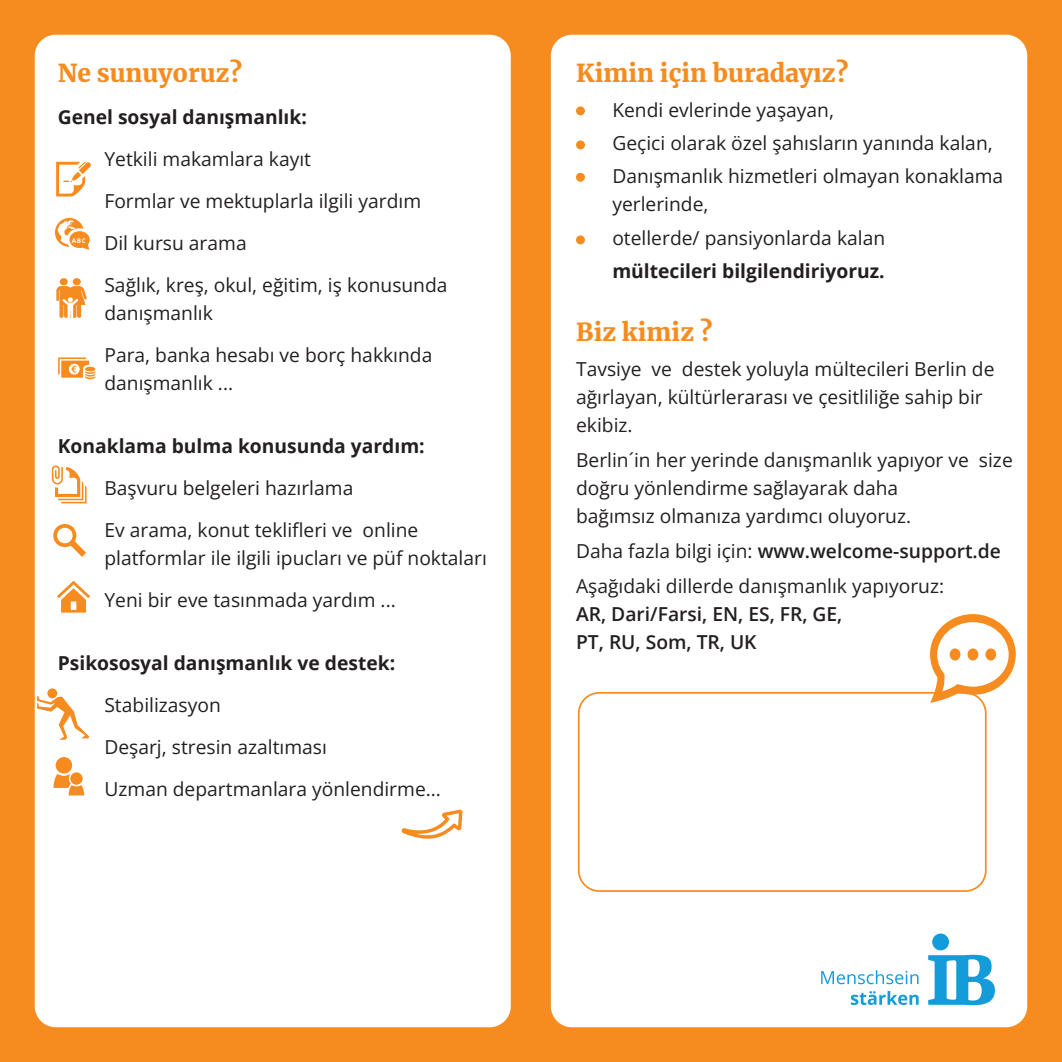
<style>
.page{position:relative;width:1062px;height:1062px;background:#f68b1f}
.page>*{position:absolute;margin:0;border:0;box-sizing:border-box;transform-origin:0 0}
.t1{font:900 24.5px "Merriweather";color:#f68b1f}
.t2{font:19.25px/42px "Open Sans";color:#231f20}
.t3{font:700 19.25px "Open Sans";color:#231f20}
.t4{font:600 19.25px/28px "Open Sans";color:#231f20}
.t5{font:700 6.3px "Open Sans";color:#fff}
.s1{font-weight:600}
</style>
<div class="page">
<div style="left:551px;top:35px;width:476px;height:992px;background:#fff;border-radius:21px"></div>
<svg style="left:928px;top:933px;width:67px;height:72px"></svg>
<svg style="left:821px;top:970px;width:97px;height:35px"></svg>
<div style="left:35px;top:35px;width:476px;height:992px;background:#fff;border-radius:21px"></div>
<svg style="left:57px;top:580px;width:33px;height:32px"></svg>
<svg style="left:56px;top:161px;width:35px;height:35px"></svg>
<svg style="left:58px;top:357px;width:37px;height:22px"></svg>
<svg style="left:55px;top:218px;width:35px;height:32px"></svg>
<svg style="left:37px;top:695px;width:52px;height:45px"></svg>
<div style="left:47px;top:688px;width:10px;height:10px;background:#f68b1f;border-radius:50%"></div>
<div style="left:578px;top:692px;width:408px;height:200px;border:2px solid #f68b1f;border-radius:21px"></div>
<div style="left:576px;top:140px;width:9px;height:9px;background:#f68b1f;border-radius:50%"></div>
<div style="left:576px;top:235px;width:9px;height:9px;background:#f68b1f;border-radius:50%"></div>
<div style="left:576px;top:173px;width:9px;height:9px;background:#f68b1f;border-radius:50%"></div>
<div style="left:576px;top:106px;width:9px;height:9px;background:#f68b1f;border-radius:50%"></div>
<div style="left:73px;top:278px;width:8px;height:7px;background:#f68b1f;border-radius:50%"></div>
<div style="left:60px;top:278px;width:8px;height:7px;background:#f68b1f;border-radius:50%"></div>
<svg style="left:56px;top:286px;width:31px;height:32px"></svg>
<svg style="left:930px;top:614px;width:85px;height:89px"></svg>
<svg style="left:53px;top:524px;width:33px;height:33px"></svg>
<div style="left:56px;top:757px;width:16px;height:16px;background:#f68b1f;border-radius:50%"></div>
<svg style="left:53px;top:772px;width:31px;height:23px"></svg>
<svg style="left:52px;top:465px;width:35px;height:38px"></svg>
<svg style="left:401px;top:809px;width:61px;height:30px"></svg>
<p class="t1" style="left:58px;top:56px;width:186px">Ne sunuyoruz?</p>
<p class="t3" style="left:58px;top:103px;width:250px">Genel sosyal danışmanlık:</p>
<p class="t2" style="left:104px;top:137px;width:345px">Yetkili makamlara kayıt<br>Formlar ve mektuplarla ilgili yardım<br>Dil kursu arama<br>Sağlık, kreş, okul, eğitim, iş konusunda</p>
<p class="t2" style="left:104px;top:291px;width:329px">danışmanlık<br>Para, banka hesabı ve borҫ hakkında</p>
<p class="t2" style="left:104px;top:361px;width:130px">danışmanlık ...</p>
<p class="t5" style="left:72px;top:236px;width:15px">A B C</p>
<p class="t3" style="left:58px;top:432px;width:368px">Konaklama bulma konusunda yardım:</p>
<p class="t2" style="left:104px;top:466px;width:315px">Başvuru belgeleri hazırlama<br>Ev arama, konut teklifleri ve online</p>
<p class="t2" style="left:104px;top:536px;width:384px">platformlar ile ilgili ipucları ve püf noktaları<br>Yeni bir eve tasınmada yardım ...</p>
<p class="t3" style="left:58px;top:649px;width:339px">Psikososyal danışmanlık ve destek:</p>
<p class="t2" style="left:104px;top:683px;width:338px">Stabilizasyon<br>Deşarj, stresin azaltıması<br>Uzman departmanlara yönlendirme...</p>
<p class="t1" style="left:576px;top:56px;width:274px">Kimin için buradayız?</p>
<p class="t2" style="left:612px;top:93px;width:392px;line-height:33.2px">Kendi evlerinde yaşayan,<br>Geҫici olarak özel şahısların yanında kalan,<br>Danışmanlık hizmetleri olmayan konaklama</p>
<p class="t2" style="left:612px;top:187px;width:274px;line-height:33.2px">yerlerinde,<br>otellerde/ pansiyonlarda kalan</p>
<p class="t3" style="left:612px;top:257px;width:274px">mültecileri bilgilendiriyoruz.</p>
<p class="t1" style="left:576px;top:314px;width:138px">Biz kimiz ?</p>
<p class="t2" style="left:576px;top:354px;width:420px;line-height:28px">Tavsiye ve destek yoluyla mültecileri Berlin de ağırlayan, kültürlerarası ve ҫesitliliğe sahip bir ekibiz.</p>
<p class="t2" style="left:576px;top:445px;width:438px;line-height:28px">Berlin´in her yerinde danışmanlık yapıyor ve size doğru yönlendirme sağlayarak daha<br>bağımsız olmanıza yardımcı oluyoruz.</p>
<p class="t2" style="left:576px;top:532px;width:426px;line-height:35px">Daha fazla bilgi iҫin: <span class="s1">www.welcome-support.de<br></span>Aşağıdaki dillerde danışmanlık yapıyoruz:</p>
<p class="t4" style="left:576px;top:599px;width:268px">AR, Dari/Farsi, EN, ES, FR, GE,<br>PT, RU, Som, TR, UK</p>
</div>
